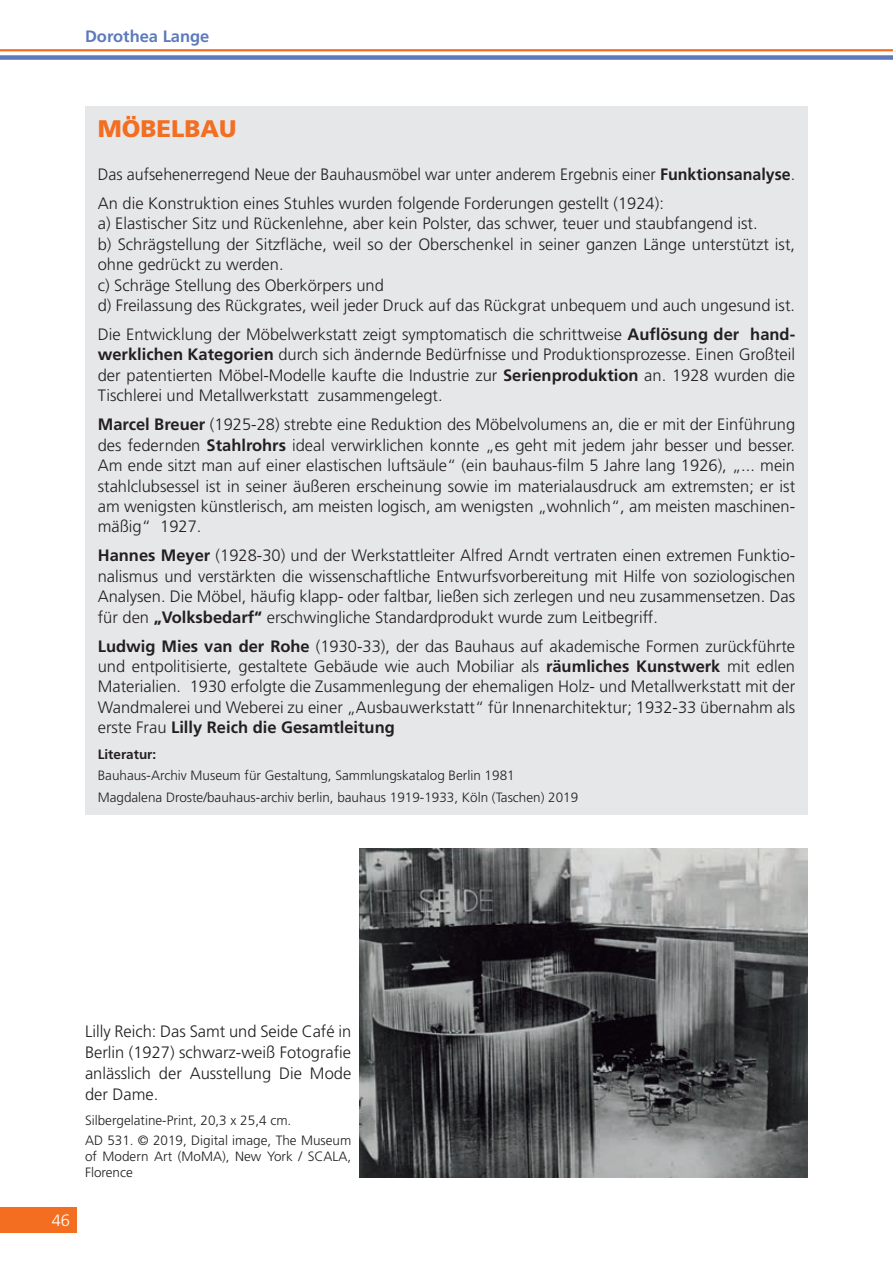
<style>
.page{position:relative;width:893px;height:1263px;background:#fff}
.page>*{position:absolute;margin:0;border:0;box-sizing:border-box;transform-origin:0 0}
.t1{font:900 24px "Frutiger LT Std";color:#f36e21}
.t2{font:300 16.5px/20.4px "Frutiger LT Std";color:#231f20;text-align:justify}
.t3{font:700 16.5px "Frutiger LT Std";color:#5d7abd}
.t4{font:300 16.5px "Frutiger LT Std";color:#fff}
.t5{font:300 13.5px/20.4px "Frutiger LT Std";color:#231f20}
.t6{font:700 13.5px "Frutiger LT Std";color:#231f20}
.s1{font-weight:700}
</style>
<div class="page">
<hr style="left:0;top:49px;width:893px;height:2px;background:#f36e21">
<div style="left:0;top:55px;width:893px;height:5px;background:#5d7abd"></div>
<div style="left:0;top:1208px;width:77px;height:25px;background:#f36e21"></div>
<img style="left:360px;top:848px;width:448px;height:330px">
<div style="left:85px;top:106px;width:723px;height:708px;background:#e6e7e9"></div>
<p class="t3" style="left:85px;top:27px;width:126px">Dorothea Lange</p>
<h1 class="t1" style="left:98px;top:114px;width:140px">MÖBELBAU</h1>
<p class="t2" style="left:98px;top:160px;width:699px;line-height:29px">Das aufsehenerregend Neue der Bauhausmöbel war unter anderem Ergebnis einer <span class="s1">Funktionsanalyse</span>.<br>An die Konstruktion eines Stuhles wurden folgende Forderungen gestellt (1924):</p>
<p class="t2" style="left:98px;top:214px;width:699px;text-align:left">a) Elastischer Sitz und Rückenlehne, aber kein Polster, das schwer, teuer und staubfangend ist.<br>b) Schrägstellung der Sitzfläche, weil so der Oberschenkel in seiner ganzen Länge unterstützt ist, ohne gedrückt zu werden.<br>c) Schräge Stellung des Oberkörpers und<br>d) Freilassung des Rückgrates, weil jeder Druck auf das Rückgrat unbequem und auch ungesund ist.</p>
<p class="t2" style="left:98px;top:324px;width:699px">Die Entwicklung der Möbelwerkstatt zeigt symptomatisch die schrittweise <span class="s1">Auflösung der hand&shy;werklichen Kategorien</span> durch sich ändernde Bedürfnisse und Produktionsprozesse. Einen Großteil der patentierten Möbel-Modelle kaufte die Industrie zur <span class="s1">Serienproduktion</span> an. 1928 wurden die Tischlerei und Metallwerkstatt zusammengelegt.</p>
<p class="t2" style="left:98px;top:415px;width:699px"><span class="s1">Marcel Breuer</span> (1925-28) strebte eine Reduktion des Möbelvolumens an, die er mit der Einführung des federnden <span class="s1">Stahlrohrs</span> ideal verwirklichen konnte „es geht mit jedem jahr besser und besser.<br>Am ende sitzt man auf einer elastischen luftsäule“ (ein bauhaus-film 5 Jahre lang 1926), „... mein stahlclubsessel ist in seiner äußeren erscheinung sowie im materialausdruck am extremsten; er ist am wenigsten künstlerisch, am meisten logisch, am wenigsten „wohnlich“, am meisten maschinen&shy;mäßig“ 1927.</p>
<p class="t2" style="left:98px;top:546px;width:699px"><span class="s1">Hannes Meyer</span> (1928-30) und der Werkstattleiter Alfred Arndt vertraten einen extremen Funktio&shy;nalismus und verstärkten die wissenschaftliche Entwurfsvorbereitung mit Hilfe von soziologischen Analysen. Die Möbel, häufig klapp- oder faltbar, ließen sich zerlegen und neu zusammensetzen. Das für den <span class="s1">„Volksbedarf“</span> erschwingliche Standardprodukt wurde zum Leitbegriff.</p>
<p class="t2" style="left:98px;top:636px;width:699px"><span class="s1">Ludwig Mies van der Rohe</span> (1930-33), der das Bauhaus auf akademische Formen zurückführte und entpolitisierte, gestaltete Gebäude wie auch Mobiliar als <span class="s1">räumliches Kunstwerk</span> mit edlen Materialien. 1930 erfolgte die Zusammenlegung der ehemaligen Holz- und Metallwerkstatt mit der Wandmalerei und Weberei zu einer „Ausbauwerkstatt“ für Innenarchitektur; 1932-33 übernahm als erste Frau <span class="s1">Lilly Reich die Gesamtleitung</span></p>
<p class="t6" style="left:98px;top:746px;width:60px">Literatur:</p>
<p class="t5" style="left:98px;top:765px;width:482px;line-height:21.3px">Bauhaus-Archiv Museum für Gestaltung, Sammlungskatalog Berlin 1981<br>Magdalena Droste/bauhaus-archiv berlin, bauhaus 1919-1933, Köln (Taschen) 2019</p>
<p class="t4" style="left:52px;top:1211px;width:20px">46</p>
<p class="t2" style="left:85px;top:1021px;width:268px;line-height:21px">Lilly Reich: Das Samt und Seide Café in Berlin (1927) schwarz-weiß Fotografie anlässlich der Ausstellung Die Mode der Dame.</p>
<p class="t5" style="left:85px;top:1110px;width:268px">Silbergelatine-Print, 20,3 x 25,4 cm.<br>AD 531. © 2019, Digital image, The Museum</p>
<p class="t5" style="left:85px;top:1148px;width:268px;line-height:16.2px">of Modern Art (MoMA), New York / SCALA,<br>Florence</p>
</div>
